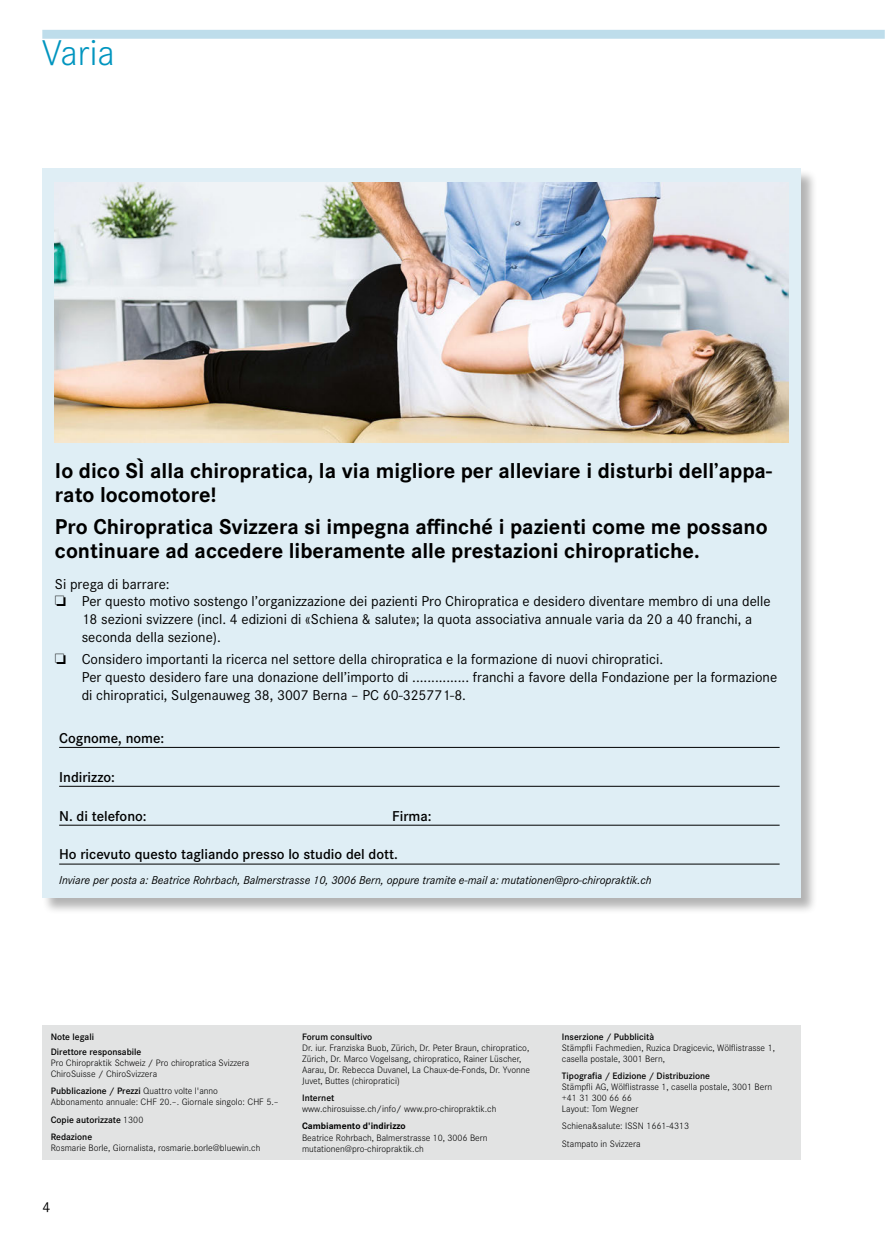
<style>
.page{position:relative;width:885px;height:1251px;background:#fff}
.page>*{position:absolute;margin:0;border:0;box-sizing:border-box;transform-origin:0 0}
.t1{font:300 37.2px "Corporate S";color:#0095bf}
.t2{font:700 22.35px/23.7px "Corporate S";color:#000}
.t3{font:14.85px/17.9px "Corporate S";color:#000}
.t4{font:600 14.85px "Corporate S";color:#000}
.t5{font:italic 11.85px "Corporate S";color:#000}
.t6{font:300 9.6px/11.1px "Corporate S";color:#000}
.t7{font:600 9.6px/15.3px "Corporate S";color:#000}
.t8{font:700 9.6px "Corporate S";color:#000}
.s1{font-weight:600}
.s2{font-weight:300}
</style>
<div class="page">
<div style="left:42px;top:1024px;width:758px;height:135px;background:#e2e3e3"></div>
<div style="left:42px;top:30px;width:842px;height:9px;background:#beddeb"></div>
<div style="left:42px;top:168px;width:775px;height:746px;background:#000;opacity:.3"></div>
<div style="left:42px;top:168px;width:758px;height:729px;background:#dfeef5"></div>
<hr style="left:59px;top:746px;width:720px;height:1px;background:#000">
<hr style="left:59px;top:785px;width:720px;height:1px;background:#000">
<hr style="left:59px;top:824px;width:720px;height:1px;background:#000">
<hr style="left:59px;top:863px;width:720px;height:1px;background:#000">
<img style="left:55px;top:182px;width:733px;height:260px">
<h1 class="t1" style="left:42px;top:29px;width:74px">Varia</h1>
<h2 class="t2" style="left:55px;top:458px;width:718px">Io dico SÌ alla chiropratica, la via migliore per alleviare i disturbi dell’appa&shy;rato locomotore!</h2>
<h2 class="t2" style="left:55px;top:514px;width:714px">Pro Chiropratica Svizzera si impegna affinché i pazienti come me possano continuare ad accedere liberamente alle prestazioni chiropratiche.</h2>
<h3 class="t3" style="left:55px;top:574px;width:116px">Si prega di barrare:</h3>
<h3 class="t3" style="left:55px;top:592px;width:717px">❏ Per questo motivo sostengo l’organizzazione dei pazienti Pro Chiropratica e desidero diventare membro di una delle</h3>
<h3 class="t3" style="left:82px;top:610px;width:672px">18 sezioni svizzere (incl. 4 edizioni di «Schiena &amp; salute»; la quota associativa annuale varia da 20 a 40 franchi, a</h3>
<h3 class="t3" style="left:82px;top:628px;width:141px">seconda della sezione).</h3>
<p class="t3" style="left:82px;top:650px;width:697px;text-indent:-27px">❏ Considero importanti la ricerca nel settore della chiropratica e la formazione di nuovi chiropratici.<br>Per questo desidero fare una donazione dell’importo di ............... franchi a favore della Fondazione per la formazione di chiropratici, Sulgenauweg 38, 3007 Berna – PC 60-325771-8.</p>
<h3 class="t4" style="left:59px;top:727px;width:107px">Cognome, nome:</h3>
<h3 class="t4" style="left:59px;top:766px;width:57px">Indirizzo:</h3>
<h3 class="t4" style="left:59px;top:805px;width:89px">N. di telefono:</h3>
<h3 class="t4" style="left:392px;top:805px;width:41px">Firma:</h3>
<h3 class="t4" style="left:59px;top:844px;width:340px">Ho ricevuto questo tagliando presso lo studio del dott.</h3>
<p class="t5" style="left:59px;top:873px;width:594px">Inviare per posta a: Beatrice Rohrbach, Balmerstrasse 10, 3006 Bern, oppure tramite e-mail a: mutationen@pro-chiropraktik.ch</p>
<p class="t7" style="left:51px;top:1028px;width:92px">Note legali<br>Direttore responsabile</p>
<p class="t6" style="left:51px;top:1056px;width:200px">Pro Chiropraktik Schweiz / Pro chiropratica Svizzera<br>ChiroSuisse / ChiroSvizzera</p>
<p class="t6" style="left:51px;top:1084px;width:229px"><span class="s1">Pubblicazione / Prezzi</span> Quattro volte l'anno<br>Abbonamento annuale: CHF 20.–. Giornale singolo: CHF 5.–</p>
<p class="t7" style="left:51px;top:1110px;width:94px;line-height:17.1px">Copie autorizzate <span class="s2">1300<br></span>Redazione</p>
<p class="t6" style="left:51px;top:1141px;width:211px">Rosmarie Borle, Giornalista, rosmarie.borle@bluewin.ch</p>
<h3 class="t3" style="left:42px;top:1197px;width:9px">4</h3>
<p class="t7" style="left:302px;top:1028px;width:72px">Forum consultivo</p>
<p class="t6" style="left:302px;top:1041px;width:230px">Dr. iur. Franziska Buob, Zürich, Dr. Peter Braun, chiropratico, Zürich, Dr. Marco Vogelsang, chiropratico, Rainer Lüscher, Aarau, Dr. Rebecca Duvanel, La Chaux-de-Fonds, Dr. Yvonne Juvet, Buttes (chiropratici)</p>
<p class="t7" style="left:302px;top:1089px;width:34px">Internet</p>
<p class="t6" style="left:302px;top:1103px;width:196px">www.chirosuisse.ch/info/ www.pro-chiropraktik.ch</p>
<p class="t8" style="left:302px;top:1119px;width:105px">Cambiamento d'indirizzo</p>
<p class="t6" style="left:302px;top:1131px;width:187px">Beatrice Rohrbach, Balmerstrasse 10, 3006 Bern mutationen@pro-chiropraktik.ch</p>
<p class="t7" style="left:561px;top:1028px;width:94px">Inserzione / Pubblicità</p>
<p class="t6" style="left:561px;top:1041px;width:214px">Stämpfli Fachmedien, Ruzica Dragicevic, Wölflistrasse 1, casella postale, 3001 Bern,</p>
<p class="t7" style="left:561px;top:1067px;width:150px">Tipografia / Edizione / Distribuzione</p>
<p class="t6" style="left:561px;top:1080px;width:212px">Stämpfli AG, Wölflistrasse 1, casella postale, 3001 Bern +41 31 300 66 66<br>Layout: Tom Wegner</p>
<p class="t6" style="left:561px;top:1117px;width:129px;line-height:17.1px">Schiena&amp;salute: ISSN 1661-4313<br>Stampato in Svizzera</p>
</div>
